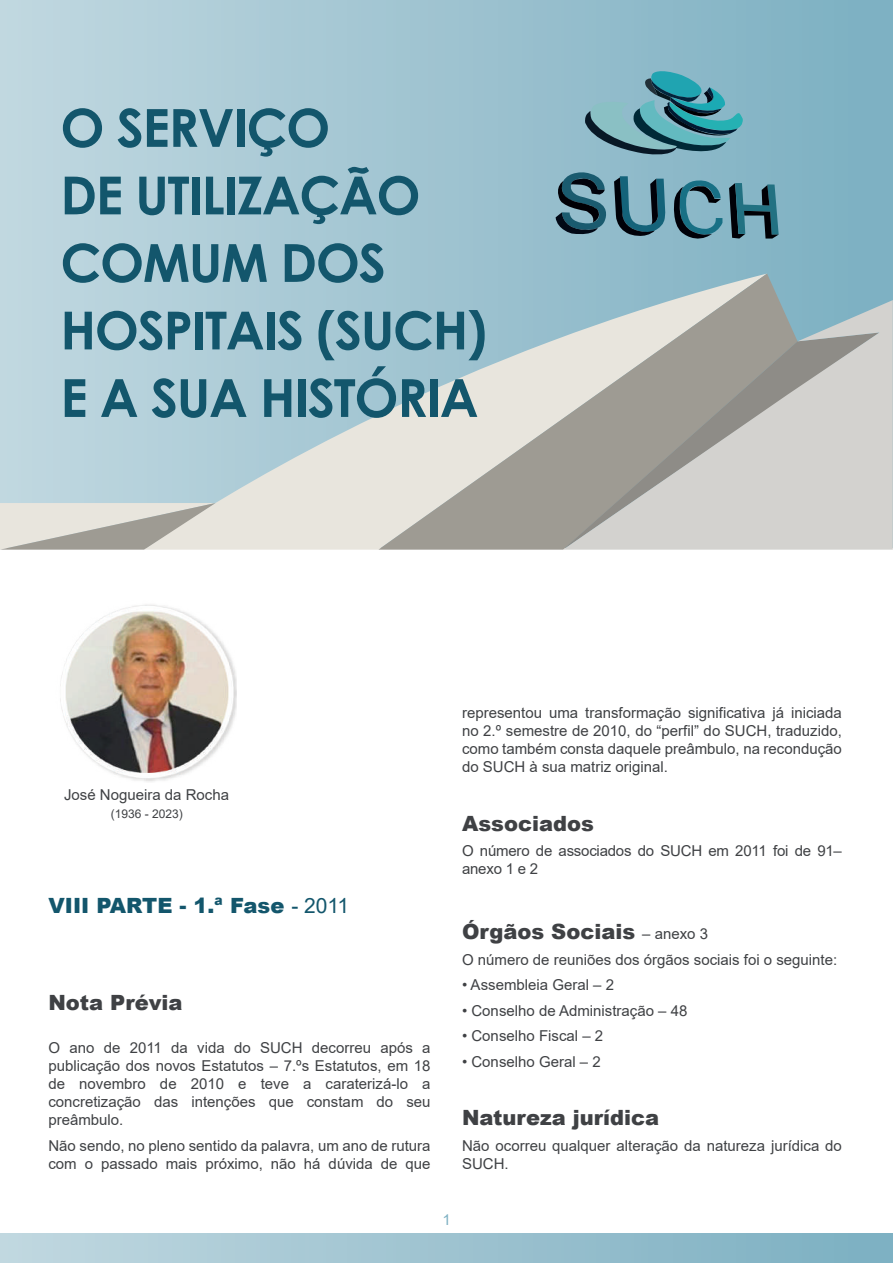
<style>
.page{position:relative;width:893px;height:1263px;background:#fff}
.page>*{position:absolute;margin:0;border:0;box-sizing:border-box;transform-origin:0 0}
.t1{font:700 52.5px/67.5px "Century Gothic";letter-spacing:-.025em;color:#13566c}
.t2{font:900 21px "Arial";color:#3f4144}
.t3{font:900 21px "Arial";color:#13566c}
.t4{font:15px/18px "Arial";color:#3f4144}
.t5{font:15px "Arial";color:#7eb1c3}
.t6{font:12px "Arial";color:#3f4144}
.s1{font-weight:400}
.s2{font-weight:400;font-size:15px}
</style>
<div class="page">
<div style="left:0;top:0;width:893px;height:547px;background:linear-gradient(to right,#c1d8e0,#7bafc1)"></div>
<div style="left:0;top:1234px;width:893px;height:29px;background:linear-gradient(to right,#c1d8e0,#7bafc1)"></div>
<svg style="left:144px;top:274px;width:234px;height:276px;background:#bbd2d8"></svg>
<svg style="left:378px;top:274px;width:419px;height:276px;background:#b7c5c6"></svg>
<svg style="left:563px;top:300px;width:330px;height:250px;background:#bbbbb7"></svg>
<svg style="left:0;top:503px;width:215px;height:47px;background:#cfccc4"></svg>
<svg style="left:578px;top:67px;width:165px;height:92px;background:#669eab"></svg>
<svg style="left:554px;top:171px;width:111px;height:69px;background:#567f8e"></svg>
<svg style="left:672px;top:178px;width:50px;height:67px;background:#5b8999"></svg>
<svg style="left:729px;top:183px;width:50px;height:56px;background:#44707e"></svg>
<img style="left:60px;top:604px;width:176px;height:178px">
<h1 class="t1" style="left:60px;top:92px;width:428px">O SERVIÇO<br>DE UTILIZAÇÃO<br>COMUM DOS<br>HOSPITAIS (SUCH)<br>E A SUA HISTÓRIA</h1>
<p class="t4" style="left:64px;top:785px;width:167px">José Nogueira da Rocha</p>
<p class="t6" style="left:111px;top:805px;width:74px">(1936 - 2023)</p>
<h2 class="t3" style="left:49px;top:890px;width:302px">VIII PARTE - 1.ª Fase <span class="s1">- 2011</span></h2>
<h2 class="t2" style="left:48px;top:987px;width:136px">Nota Prévia</h2>
<p class="t4" style="left:48px;top:1039px;width:384px;text-align:justify">O ano de 2011 da vida do SUCH decorreu após a publicação dos novos Estatutos – 7.ºs Estatutos, em 18 de novembro de 2010 e teve a caraterizá-lo a concretização das intenções que constam do seu preâmbulo.</p>
<p class="t4" style="left:48px;top:1136px;width:384px">Não sendo, no pleno sentido da palavra, um ano de rutura com o passado mais próximo, não há dúvida de que</p>
<p class="t4" style="left:462px;top:704px;width:381px;text-align:justify">representou uma transformação significativa já iniciada no 2.º semestre de 2010, do “perfil” do SUCH, traduzido, como também consta daquele preâmbulo, na recondução do SUCH à sua matriz original.</p>
<h2 class="t2" style="left:462px;top:808px;width:133px">Associados</h2>
<p class="t4" style="left:462px;top:842px;width:381px">O número de associados do SUCH em 2011 foi de 91– anexo 1 e 2</p>
<h2 class="t2" style="left:462px;top:917px;width:248px">Órgãos Sociais <span class="s2">– anexo 3</span></h2>
<p class="t4" style="left:462px;top:950px;width:377px">O número de reuniões dos órgãos sociais foi o seguinte:</p>
<p class="t4" style="left:462px;top:976px;width:153px">• Assembleia Geral – 2</p>
<p class="t4" style="left:462px;top:1001px;width:227px">• Conselho de Administração – 48</p>
<p class="t4" style="left:462px;top:1027px;width:143px">• Conselho Fiscal – 2</p>
<p class="t4" style="left:462px;top:1052px;width:140px">• Conselho Geral – 2</p>
<h2 class="t2" style="left:462px;top:1102px;width:199px">Natureza jurídica</h2>
<p class="t4" style="left:462px;top:1136px;width:381px">Não ocorreu qualquer alteração da natureza jurídica do<br>SUCH.</p>
<p class="t5" style="left:442px;top:1209px;width:10px">1</p>
</div>
